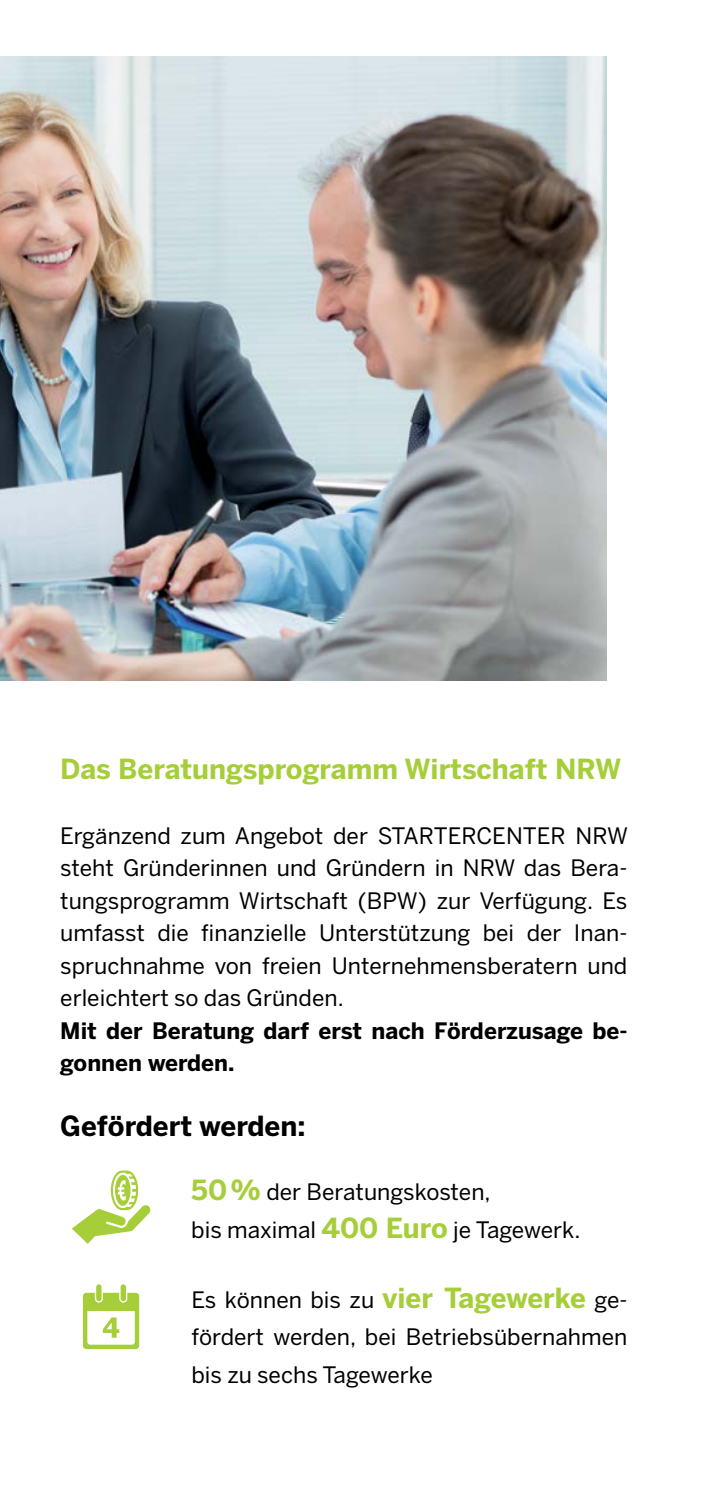
<style>
.page{position:relative;width:709px;height:1489px;background:#fff}
.page>*{position:absolute;margin:0;border:0;box-sizing:border-box;transform-origin:0 0}
.t1{font:700 27.5px "Benton Sans";color:#a6ce39}
.t2{font:700 27.5px "Benton Sans";color:#000}
.t3{font:22.5px/32.5px "Benton Sans";color:#000;text-align:justify}
.t4{font:700 22.5px/32.5px "Benton Sans";color:#000}
.s1{font-weight:700;font-size:27.5px;color:#a6ce39}
</style>
<div class="page">
<svg style="left:72px;top:1170px;width:79px;height:73px"></svg>
<div style="left:121px;top:1284px;width:5px;height:17px;background:#a6ce39;border-radius:3px"></div>
<div style="left:96px;top:1284px;width:5px;height:17px;background:#a6ce39;border-radius:3px"></div>
<svg style="left:83px;top:1292px;width:56px;height:56px"></svg>
<img style="left:0;top:57px;width:606px;height:623px">
<p class="t1" style="left:60px;top:752px;width:563px">Das Beratungsprogramm Wirtschaft NRW</p>
<p class="t3" style="left:60px;top:819px;width:569px">Ergänzend zum Angebot der STARTERCENTER NRW steht Gründerinnen und Gründern in NRW das Bera&shy;tungsprogramm Wirtschaft (BPW) zur Verfügung. Es umfasst die finanzielle Unterstützung bei der Inan&shy;spruchnahme von freien Unternehmensberatern und erleichtert so das Gründen.</p>
<p class="t4" style="left:60px;top:1014px;width:568px">Mit der Beratung darf erst nach Förderzusage be&shy;gonnen werden.</p>
<p class="t2" style="left:60px;top:1109px;width:247px">Gefördert werden:</p>
<p class="t3" style="left:191px;top:1173px;width:391px;line-height:37.5px"><span class="s1">50 %</span> der Beratungskosten,<br>bis maximal <span class="s1">400 Euro</span> je Tagewerk.</p>
<p class="t3" style="left:191px;top:1280px;width:437px;line-height:37.5px">Es können bis zu <span class="s1">vier Tagewerke</span> ge&shy;fördert werden, bei Betriebsübernahmen bis zu sechs Tagewerke</p>
</div>
